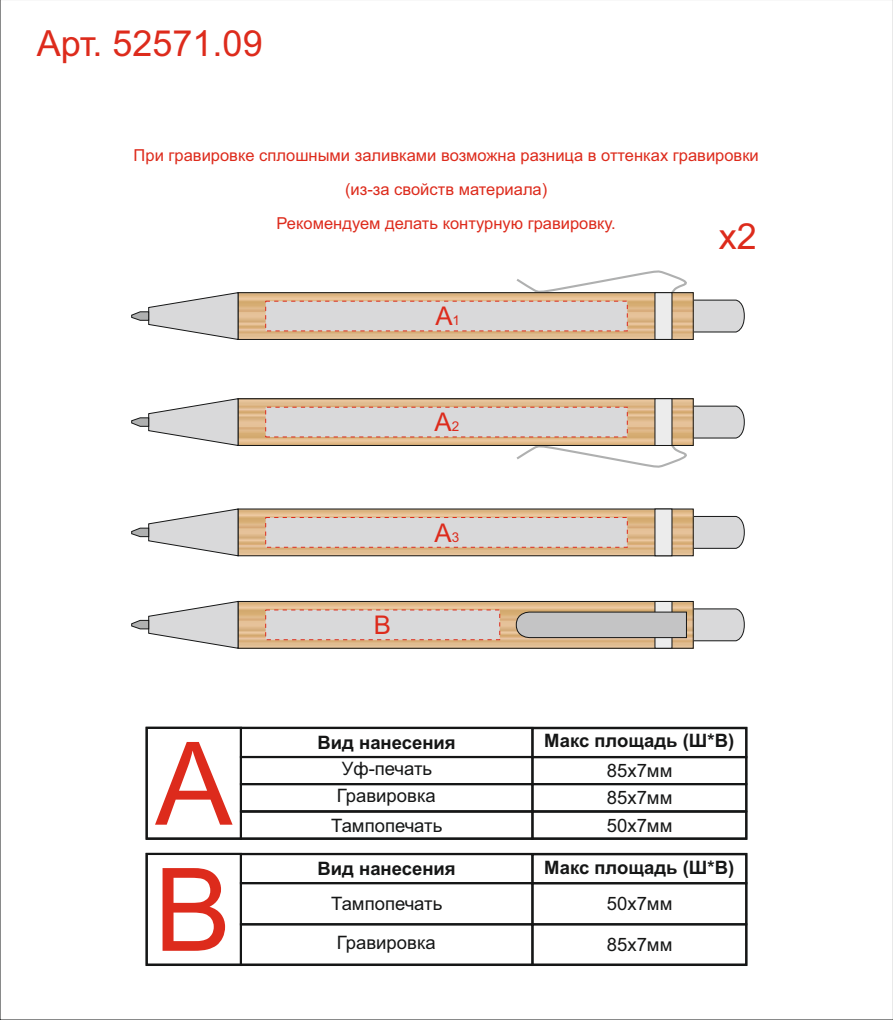
<style>
.page{position:relative;width:893px;height:1020px;background:#fff}
.page>*{position:absolute;margin:0;border:0;box-sizing:border-box;transform-origin:0 0}
.t1{font:115.5px "Arial";color:#dd2b1c}
.t2{font:36px "Arial";color:#dd2b1c}
.t3{font:25.8px "Arial";color:#dd2b1c}
.t4{font:18.45px/27.2px "Arial";color:#151616}
.t5{font:700 18.45px "Arial";color:#151616}
.t6{font:16.5px/33.9px "Arial";color:#dd2b1c;text-align:center}
.s1{font-size:13.5px}
</style>
<div class="page">
<svg style="left:239px;top:294px;width:26px;height:44px"></svg>
<svg style="left:265px;top:270px;width:480px;height:70px"></svg>
<svg style="left:693px;top:516px;width:52px;height:33px;background:#cac9ca"></svg>
<svg style="left:239px;top:511px;width:452px;height:43px;background:#dfb98a"></svg>
<div style="left:237px;top:509px;width:456px;height:47px;border:1px solid #151616"></div>
<svg style="left:654px;top:508px;width:18px;height:49px"></svg>
<svg style="left:265px;top:517px;width:363px;height:31px;background:#d9d1d1"></svg>
<svg style="left:239px;top:603px;width:276px;height:44px;background:#e0b98b"></svg>
<div style="left:237px;top:601px;width:456px;height:48px;border:1px solid #151616"></div>
<svg style="left:265px;top:609px;width:235px;height:32px;background:#d9d0ce"></svg>
<svg style="left:515px;top:601px;width:230px;height:48px;background:#c5b9ab"></svg>
<svg style="left:131px;top:601px;width:108px;height:48px"></svg>
<svg style="left:131px;top:508px;width:108px;height:49px"></svg>
<svg style="left:131px;top:292px;width:108px;height:48px"></svg>
<svg style="left:239px;top:400px;width:26px;height:44px"></svg>
<svg style="left:265px;top:398px;width:480px;height:70px"></svg>
<svg style="left:131px;top:398px;width:108px;height:48px"></svg>
<div style="left:240px;top:727px;width:293px;height:31px;border:2px solid #151616"></div>
<div style="left:240px;top:756px;width:293px;height:29px;border:2px solid #151616"></div>
<div style="left:240px;top:811px;width:293px;height:29px;border:2px solid #151616"></div>
<div style="left:531px;top:756px;width:216px;height:29px;border:2px solid #151616"></div>
<div style="left:531px;top:727px;width:216px;height:31px;border:2px solid #151616"></div>
<div style="left:531px;top:811px;width:216px;height:29px;border:2px solid #151616"></div>
<div style="left:146px;top:727px;width:96px;height:113px;border:2px solid #151616"></div>
<div style="left:240px;top:783px;width:293px;height:29px;border:2px solid #151616"></div>
<div style="left:531px;top:783px;width:216px;height:29px;border:2px solid #151616"></div>
<div style="left:240px;top:853px;width:293px;height:31px;border:2px solid #151616"></div>
<div style="left:240px;top:882px;width:293px;height:43px;border:2px solid #151616"></div>
<div style="left:240px;top:923px;width:293px;height:43px;border:2px solid #151616"></div>
<div style="left:531px;top:882px;width:216px;height:43px;border:2px solid #151616"></div>
<div style="left:531px;top:853px;width:216px;height:31px;border:2px solid #151616"></div>
<div style="left:531px;top:923px;width:216px;height:43px;border:2px solid #151616"></div>
<div style="left:146px;top:853px;width:96px;height:113px;border:2px solid #151616"></div>
<h2 class="t2" style="left:37px;top:30px;width:227px">Арт. 52571.09</h2>
<p class="t6" style="left:134px;top:140px;width:626px">При гравировке сплошными заливками возможна разница в оттенках гравировки (из-за свойств материала)<br>Рекомендуем делать контурную гравировку.</p>
<h2 class="t2" style="left:718px;top:223px;width:40px">x2</h2>
<h3 class="t3" style="left:435px;top:307px;width:26px">A<span class="s1">1</span></h3>
<h3 class="t3" style="left:434px;top:413px;width:26px">A<span class="s1">2</span></h3>
<h3 class="t3" style="left:374px;top:615px;width:19px">B</h3>
<h3 class="t3" style="left:434px;top:523px;width:26px">A<span class="s1">3</span></h3>
<h1 class="t1" style="left:155px;top:741px;width:79px">A</h1>
<p class="t5" style="left:317px;top:735px;width:140px">Вид нанесения</p>
<p class="t5" style="left:544px;top:734px;width:192px">Макс площадь (Ш*В)</p>
<p class="t4" style="left:342px;top:757px;width:92px">Уф-печать</p>
<p class="t4" style="left:331px;top:813px;width:113px">Тампопечать</p>
<p class="t4" style="left:607px;top:813px;width:67px">50х7мм</p>
<p class="t4" style="left:607px;top:759px;width:67px">85х7мм<br>85х7мм</p>
<p class="t4" style="left:337px;top:784px;width:100px">Гравировка</p>
<h1 class="t1" style="left:154px;top:867px;width:79px">B</h1>
<p class="t5" style="left:317px;top:861px;width:140px">Вид нанесения</p>
<p class="t5" style="left:544px;top:860px;width:192px">Макс площадь (Ш*В)</p>
<p class="t4" style="left:331px;top:892px;width:113px">Тампопечать</p>
<p class="t4" style="left:607px;top:892px;width:67px">50х7мм</p>
<p class="t4" style="left:337px;top:931px;width:100px">Гравировка</p>
<p class="t4" style="left:607px;top:933px;width:67px">85х7мм</p>
</div>
